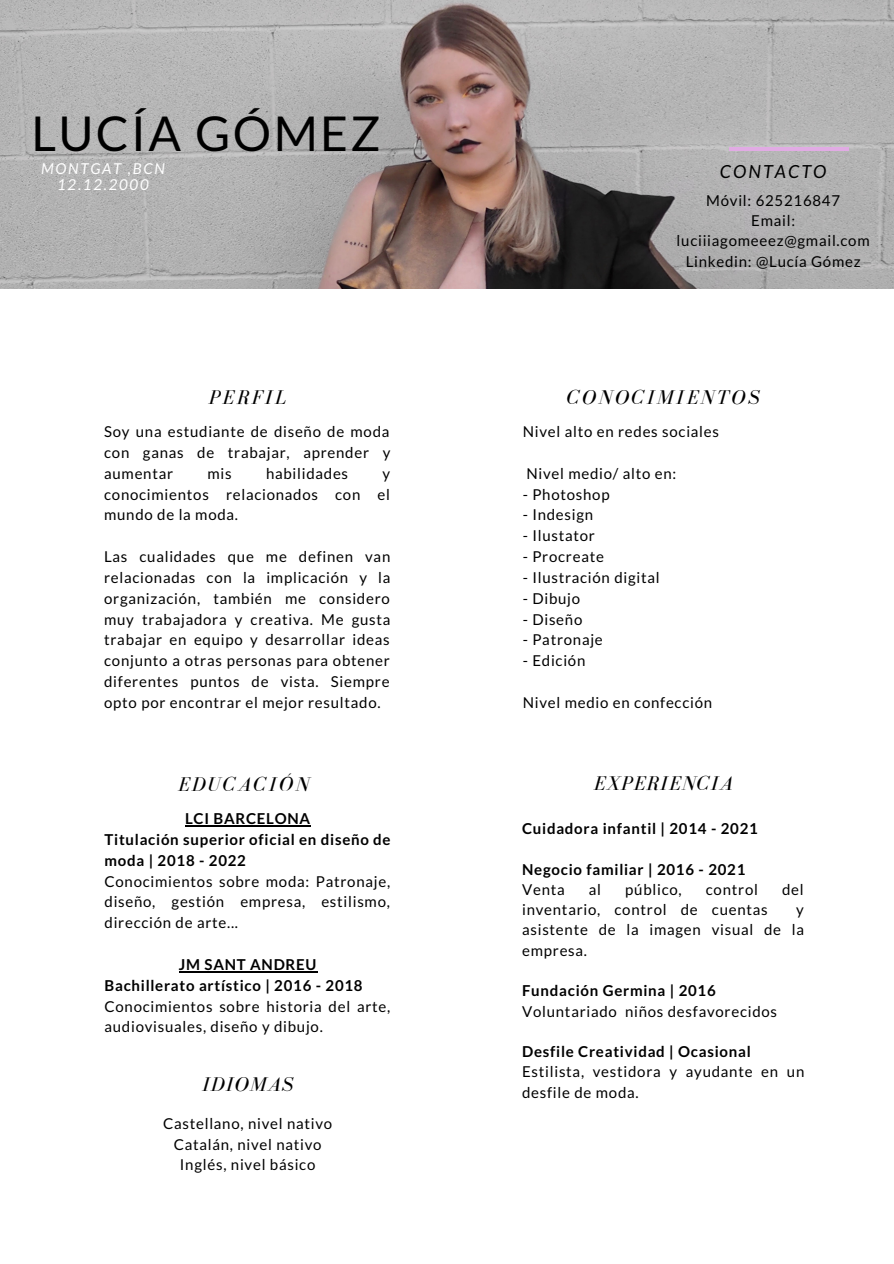
<style>
.page{position:relative;width:894px;height:1264px;background:#fff}
.page>*{position:absolute;margin:0;border:0;box-sizing:border-box;transform-origin:0 0}
.t1{font:48px "Lato";letter-spacing:.05em;color:#000}
.t2{font:italic 20.4px "Bodoni FLF";letter-spacing:.115em;color:#000}
.t3{font:italic 20.4px "Bodoni FLF";letter-spacing:.05em;color:#000}
.t4{font:italic 18px "Lato";letter-spacing:.115em;color:#000}
.t5{font:15px/20.9px "Lato";letter-spacing:.05em;color:#000;text-align:justify}
.t6{font:700 15px/20.9px "Lato";letter-spacing:.05em;color:#000}
.t7{font:italic 15px "Lato";letter-spacing:.115em;color:#fff}
</style>
<div class="page">
<img style="left:0;top:0;width:893px;height:289px">
<hr style="left:729px;top:147px;width:119px;height:4px;background:#e1abe4">
<hr style="left:185px;top:825px;width:126px;height:1px;background:#000">
<hr style="left:179px;top:971px;width:138px;height:1px;background:#000">
<p class="t1" style="left:31px;top:104px;width:350px">LUCÍA GÓMEZ</p>
<p class="t7" style="left:41px;top:159px;width:125px">MONTGAT ,BCN</p>
<p class="t7" style="left:57px;top:176px;width:93px">12.12.2000</p>
<p class="t2" style="left:209px;top:386px;width:79px">PERFIL</p>
<p class="t5" style="left:104px;top:421px;width:287px">Soy una estudiante de diseño de moda con ganas de trabajar, aprender y aumentar</p>
<p class="t5" style="left:207px;top:462px;width:26px">mis</p>
<p class="t5" style="left:266px;top:462px;width:84px">habilidades</p>
<p class="t5" style="left:104px;top:462px;width:287px;text-indent:278px">y conocimientos relacionados con el mundo de la moda.</p>
<p class="t5" style="left:104px;top:546px;width:288px">Las cualidades que me definen van relacionadas con la implicación y la organización, también me considero muy trabajadora y creativa. Me gusta trabajar en equipo y desarrollar ideas conjunto a otras personas para obtener diferentes puntos de vista. Siempre opto por encontrar el mejor resultado.</p>
<p class="t2" style="left:178px;top:773px;width:133px">EDUCACIÓN</p>
<p class="t6" style="left:185px;top:808px;width:126px">LCI BARCELONA</p>
<p class="t6" style="left:104px;top:828px;width:287px">Titulación superior oficial en diseño de moda | 2018 - 2022</p>
<p class="t5" style="left:104px;top:870px;width:287px">Conocimientos sobre moda: Patronaje, diseño, gestión empresa, estilismo, dirección de arte...</p>
<p class="t6" style="left:179px;top:953px;width:139px">JM SANT ANDREU</p>
<p class="t6" style="left:104px;top:974px;width:259px">Bachillerato artístico | 2016 - 2018</p>
<p class="t5" style="left:104px;top:995px;width:287px">Conocimientos sobre historia del arte, audiovisuales, diseño y dibujo.</p>
<p class="t3" style="left:202px;top:1073px;width:93px">IDIOMAS</p>
<p class="t5" style="left:163px;top:1113px;width:171px">Castellano, nivel nativo</p>
<p class="t5" style="left:174px;top:1133px;width:149px">Catalán, nivel nativo</p>
<p class="t5" style="left:180px;top:1153px;width:137px">Inglés, nivel básico</p>
<p class="t4" style="left:719px;top:160px;width:108px">CONTACTO</p>
<p class="t5" style="left:706px;top:190px;width:135px">Móvil: 625216847</p>
<p class="t5" style="left:676px;top:210px;width:194px;line-height:20.2px;text-align:center">Email: luciiiagomeeez@gmail.com</p>
<p class="t5" style="left:685px;top:250px;width:176px">Linkedin: @Lucía Gómez</p>
<p class="t2" style="left:567px;top:386px;width:194px">CONOCIMIENTOS</p>
<p class="t5" style="left:522px;top:421px;width:198px">Nivel alto en redes sociales</p>
<p class="t5" style="left:526px;top:462px;width:151px">Nivel medio/ alto en:</p>
<p class="t5" style="left:522px;top:483px;width:88px">- Photoshop</p>
<p class="t5" style="left:522px;top:504px;width:72px">- Indesign</p>
<p class="t5" style="left:522px;top:525px;width:74px">- Ilustator</p>
<p class="t5" style="left:522px;top:546px;width:83px">- Procreate</p>
<p class="t5" style="left:522px;top:566px;width:138px">- Ilustración digital</p>
<p class="t5" style="left:522px;top:587px;width:59px">- Dibujo</p>
<p class="t5" style="left:522px;top:608px;width:61px">- Diseño</p>
<p class="t5" style="left:522px;top:629px;width:81px">- Patronaje</p>
<p class="t5" style="left:522px;top:650px;width:64px">- Edición</p>
<p class="t5" style="left:522px;top:691px;width:191px">Nivel medio en confección</p>
<p class="t3" style="left:593px;top:772px;width:140px">EXPERIENCIA</p>
<p class="t6" style="left:522px;top:817px;width:237px">Cuidadora infantil | 2014 - 2021</p>
<p class="t6" style="left:522px;top:858px;width:225px">Negocio familiar | 2016 - 2021</p>
<p class="t5" style="left:522px;top:878px;width:44px">Venta</p>
<p class="t5" style="left:588px;top:878px;width:14px">al</p>
<p class="t5" style="left:625px;top:878px;width:58px">público,</p>
<p class="t5" style="left:705px;top:878px;width:54px">control</p>
<p class="t5" style="left:781px;top:878px;width:23px">del</p>
<p class="t5" style="left:522px;top:898px;width:247px">inventario, control de cuentas</p>
<p class="t5" style="left:522px;top:899px;width:283px;line-height:20.2px;text-indent:274px">y asistente de la imagen visual de la empresa.</p>
<p class="t6" style="left:522px;top:980px;width:195px">Fundación Germina | 2016</p>
<p class="t5" style="left:522px;top:1000px;width:256px">Voluntariado niños desfavorecidos</p>
<p class="t6" style="left:522px;top:1040px;width:230px">Desfile Creatividad | Ocasional</p>
<p class="t5" style="left:522px;top:1061px;width:284px;line-height:20.2px">Estilista, vestidora y ayudante en un desfile de moda.</p>
</div>
